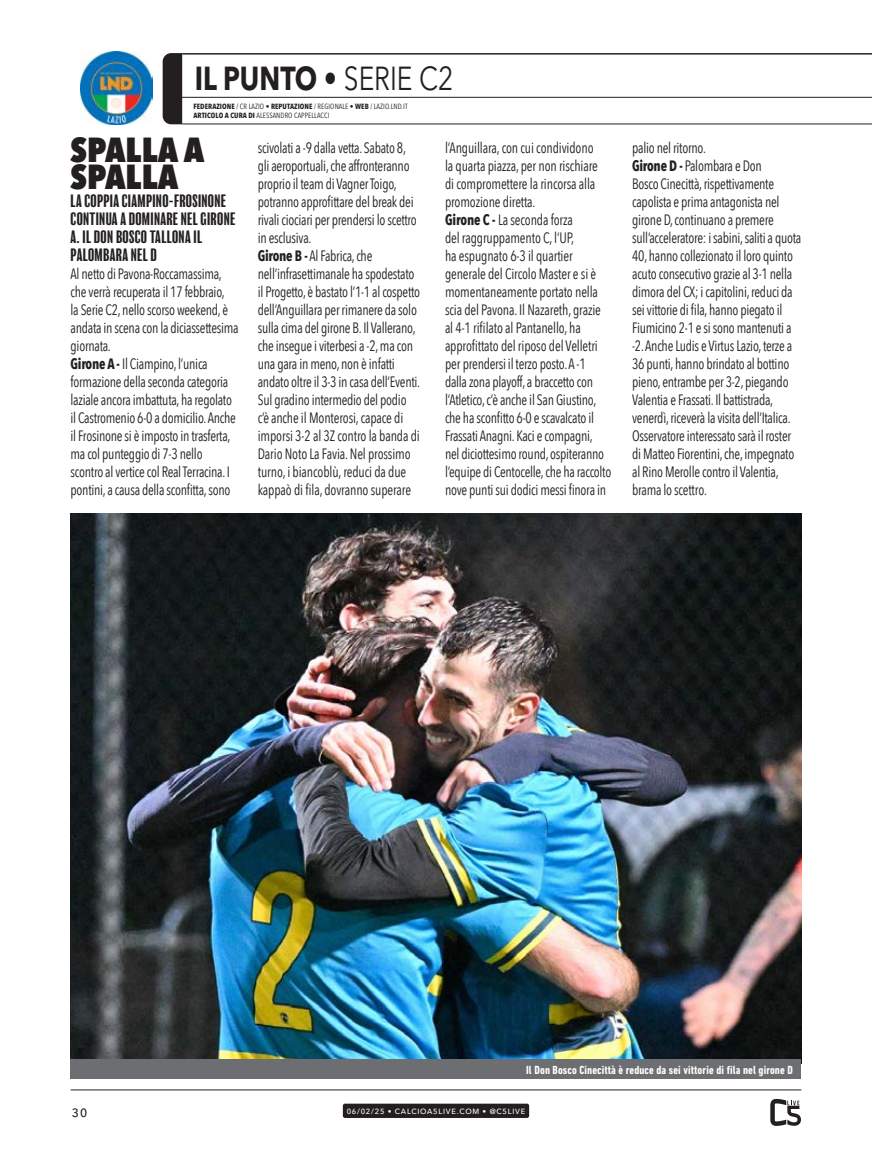
<style>
.page{position:relative;width:872px;height:1170px;background:#fff}
.page>*{position:absolute;margin:0;border:0;box-sizing:border-box;transform-origin:0 0}
.t1{font:800 condensed 34.5px/27px "Avenir Next LT Pro";color:#231f20}
.t2{font:700 33px "Avenir Next LT Pro";color:#231f20;scale:.8 1}
.t3{font:condensed 16.5px/18px "Balboa";letter-spacing:.02em;color:#231f20}
.t4{font:15px/18px "Avenir Next Condensed";letter-spacing:-.02em;color:#231f20;scale:.9 1}
.t5{font:700 condensed 12px "DIN Next LT Pro";letter-spacing:.01em;color:#fff}
.t6{font:500 12px "Avenir Next LT Pro";color:#231f20}
.t7{font:condensed 7.5px/9px "Avenir Next LT Pro";letter-spacing:.01em;color:#231f20}
.t8{font:500 7.5px "Avenir Next LT Pro";letter-spacing:.1em;color:#fff}
.s1{font-weight:400}
.s2{font-weight:700}
</style>
<div class="page">
<hr style="left:182px;top:53px;width:690px;height:2px;background:#231f20">
<hr style="left:165px;top:97px;width:707px;height:1px;background:#231f20">
<hr style="left:182px;top:124px;width:690px;height:1px;background:#231f20">
<img style="left:80px;top:52px;width:73px;height:72px">
<svg style="left:163px;top:53px;width:19px;height:71px"></svg>
<img style="left:71px;top:513px;width:730px;height:546px">
<div style="left:71px;top:1059px;width:730px;height:20px;background:#6d6e71"></div>
<hr style="left:71px;top:1089px;width:730px;height:1px;background:#231f20">
<div style="left:343px;top:1103px;width:186px;height:14px;background:#231f20;border-radius:2px"></div>
<svg style="left:770px;top:1098px;width:31px;height:27px"></svg>
<h2 class="t2" style="left:195px;top:58px;width:325px">IL PUNTO • <span class="s1">SERIE C2</span></h2>
<p class="t7" style="left:193px;top:101px;width:216px"><span class="s2">FEDERAZIONE</span> / CR LAZIO • <span class="s2">REPUTAZIONE</span> / REGIONALE • <span class="s2">WEB</span> / LAZIO.LND.IT<br><span class="s2">ARTICOLO A CURA DI</span> ALESSANDRO CAPPELLACCI</p>
<h1 class="t1" style="left:71px;top:136px;width:135px">SPALLA A<br>SPALLA</h1>
<p class="t3" style="left:71px;top:192px;width:166px">LA COPPIA CIAMPINO-FROSINONE<br>CONTINUA A DOMINARE NEL GIRONE<br>A. IL DON BOSCO TALLONA IL<br>PALOMBARA NEL D</p>
<p class="t4" style="left:71px;top:264px;width:188px">Al netto di Pavona-Roccamassima, che verrà recuperata il 17 febbraio,<br>la Serie C2, nello scorso weekend, è andata in scena con la diciassettesima giornata.<br><span class="s2">Girone A -</span> Il Ciampino, l’unica formazione della seconda categoria laziale ancora imbattuta, ha regolato il Castromenio 6-0 a domicilio. Anche il Frosinone si è imposto in trasferta, ma col punteggio di 7-3 nello scontro al vertice col Real Terracina. I pontini, a causa della sconfitta, sono</p>
<p class="t4" style="left:258px;top:138px;width:182px">scivolati a -9 dalla vetta. Sabato 8, gli aeroportuali, che affronteranno proprio il team di Vagner Toigo, potranno approfittare del break dei rivali ciociari per prendersi lo scettro in esclusiva.<br><span class="s2">Girone B -</span> Al Fabrica, che nell’infrasettimanale ha spodestato il Progetto, è bastato l’1-1 al cospetto dell’Anguillara per rimanere da solo sulla cima del girone B. Il Vallerano, che insegue i viterbesi a -2, ma con una gara in meno, non è infatti andato oltre il 3-3 in casa dell’Eventi.<br>Sul gradino intermedio del podio c’è anche il Monterosi, capace di imporsi 3-2 al 3Z contro la banda di Dario Noto La Favia. Nel prossimo turno, i biancoblù, reduci da due kappaò di fila, dovranno superare</p>
<p class="t4" style="left:445px;top:138px;width:186px">l’Anguillara, con cui condividono<br>la quarta piazza, per non rischiare<br>di compromettere la rincorsa alla promozione diretta.<br><span class="s2">Girone C -</span> La seconda forza<br>del raggruppamento C, l’UP,<br>ha espugnato 6-3 il quartier generale del Circolo Master e si è momentaneamente portato nella scia del Pavona. Il Nazareth, grazie al 4-1 rifilato al Pantanello, ha approfittato del riposo del Velletri per prendersi il terzo posto. A -1 dalla zona playoff, a braccetto con l’Atletico, c’è anche il San Giustino, che ha sconfitto 6-0 e scavalcato il Frassati Anagni. Kaci e compagni,<br>nel diciottesimo round, ospiteranno l’equipe di Centocelle, che ha raccolto nove punti sui dodici messi finora in</p>
<p class="t4" style="left:632px;top:138px;width:189px">palio nel ritorno.<br><span class="s2">Girone D -</span> Palombara e Don<br>Bosco Cinecittà, rispettivamente capolista e prima antagonista nel girone D, continuano a premere sull’acceleratore: i sabini, saliti a quota 40, hanno collezionato il loro quinto acuto consecutivo grazie al 3-1 nella dimora del CX; i capitolini, reduci da sei vittorie di fila, hanno piegato il Fiumicino 2-1 e si sono mantenuti a -2. Anche Ludis e Virtus Lazio, terze a 36 punti, hanno brindato al bottino pieno, entrambe per 3-2, piegando Valentia e Frassati. Il battistrada, venerdì, riceverà la visita dell’Italica.<br>Osservatore interessato sarà il roster di Matteo Fiorentini, che, impegnato al Rino Merolle contro il Valentia, brama lo scettro.</p>
<p class="t5" style="left:526px;top:1063px;width:268px">Il Don Bosco Cinecittà è reduce da sei vittorie di fila nel girone D</p>
<p class="t6" style="left:72px;top:1105px;width:17px">30</p>
<p class="t8" style="left:347px;top:1106px;width:180px">06/02/25 • CALCIOA5LIVE.COM • @C5LIVE</p>
</div>
